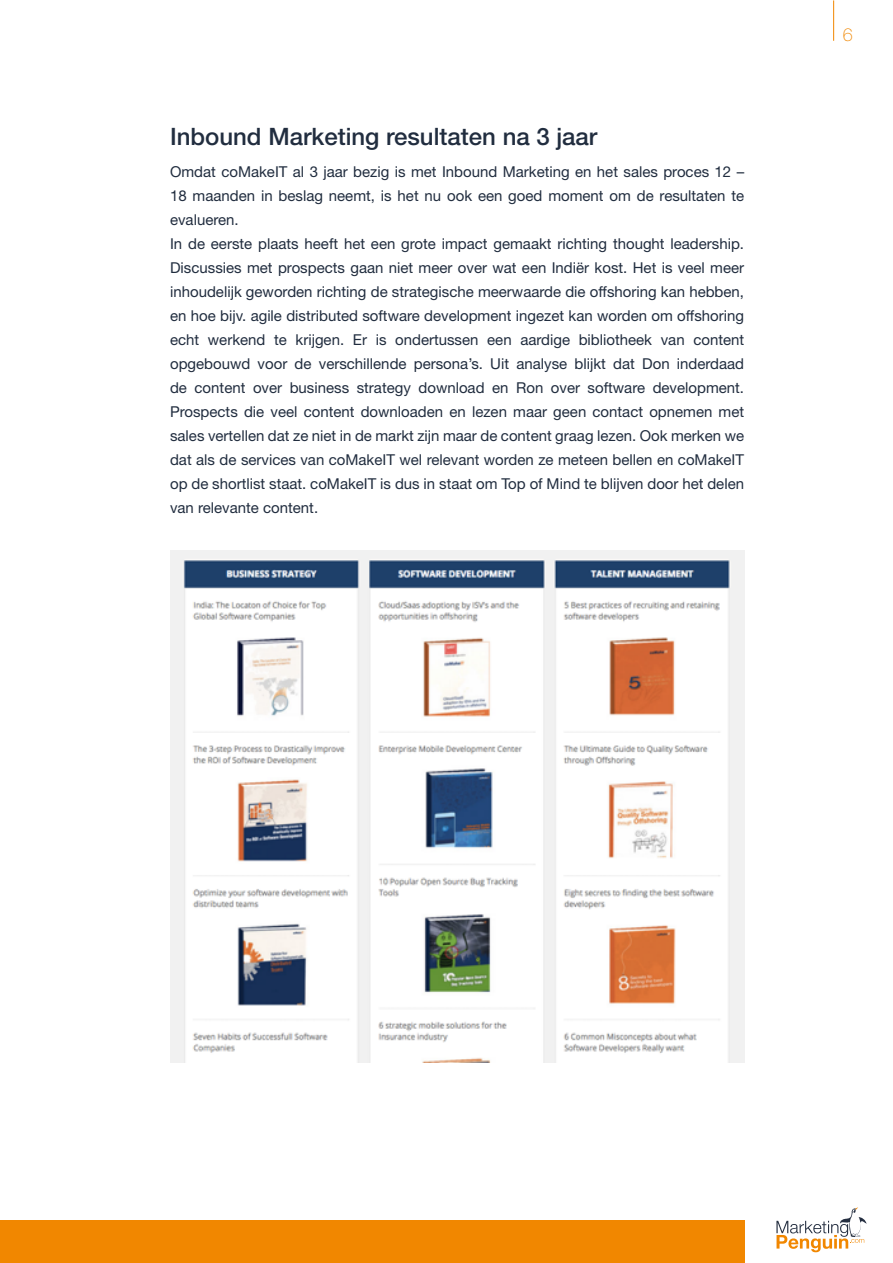
<style>
.page{position:relative;width:893px;height:1263px;background:#fff}
.page>*{position:absolute;margin:0;border:0;box-sizing:border-box;transform-origin:0 0}
.t1{font:500 24px "Helvetica Neue LT Std";color:#212d3f}
.t2{font:100 18px "Helvetica Neue LT Std";color:#f18700}
.t3{font:15px/24px "Helvetica Neue LT Std";color:#212d3f}
</style>
<div class="page">
<div style="left:0;top:1220px;width:744px;height:43px;background:#f18700"></div>
<hr style="left:833px;top:0;width:1px;height:41px;background:#f18700">
<svg style="left:776px;top:1207px;width:91px;height:45px"></svg>
<img style="left:170px;top:551px;width:574px;height:511px">
<h1 class="t1" style="left:170px;top:122px;width:429px">Inbound Marketing resultaten na 3 jaar</h1>
<p class="t3" style="left:170px;top:160px;width:576px">Omdat coMakeIT al 3 jaar bezig is met Inbound Marketing en het sales proces 12 – 18 maanden in beslag neemt, is het nu ook een goed moment om de resultaten te evalueren.<br>In de eerste plaats heeft het een grote impact gemaakt richting thought leadership.<br>Discussies met prospects gaan niet meer over wat een Indiër kost. Het is veel meer inhoudelijk geworden richting de strategische meerwaarde die offshoring kan hebben, en hoe bijv. agile distributed software development ingezet kan worden om offshoring echt werkend te krijgen. Er is ondertussen een aardige bibliotheek van content opgebouwd voor de verschillende persona’s. Uit analyse blijkt dat Don inderdaad de content over business strategy download en Ron over software development.<br>Prospects die veel content downloaden en lezen maar geen contact opnemen met sales vertellen dat ze niet in de markt zijn maar de content graag lezen. Ook merken we dat als de services van coMakeIT wel relevant worden ze meteen bellen en coMakeIT op de shortlist staat. coMakeIT is dus in staat om Top of Mind te blijven door het delen van relevante content.</p>
<p class="t2" style="left:843px;top:24px;width:12px">6</p>
</div>
